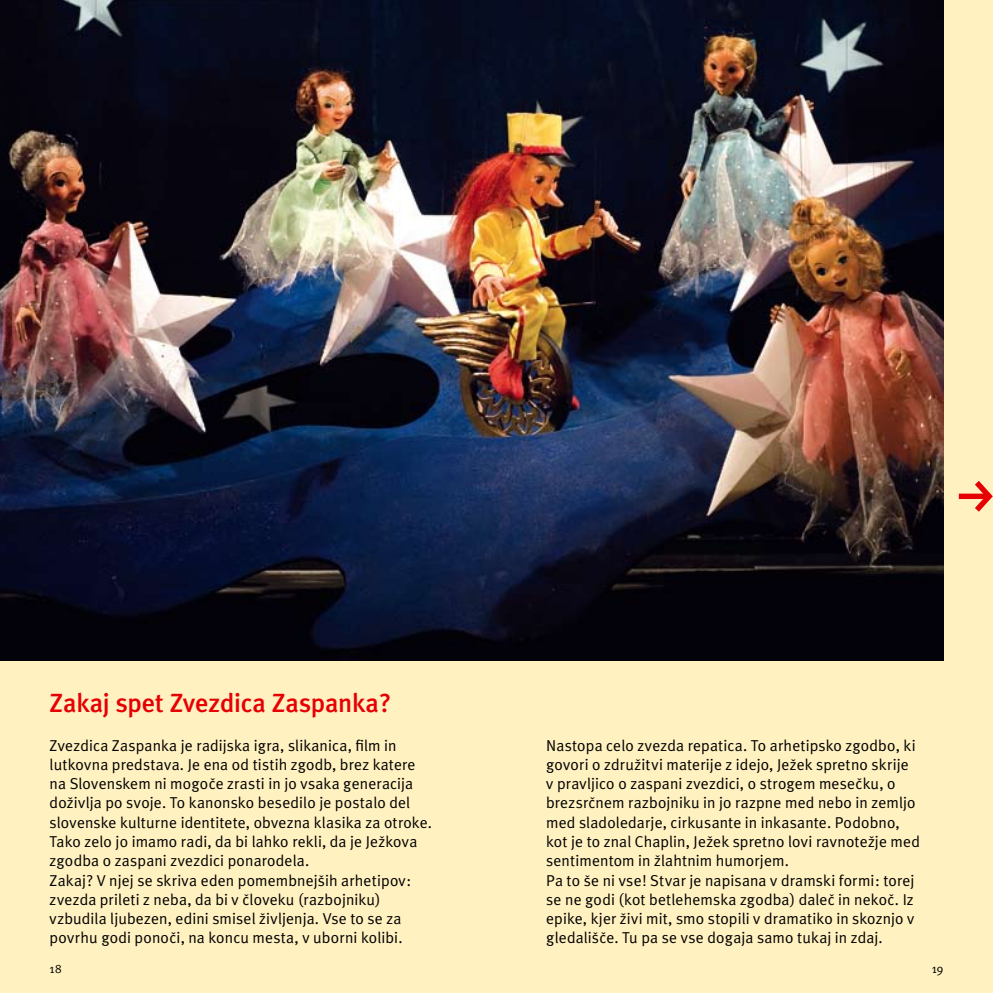
<style>
.page{position:relative;width:993px;height:993px;background:#fff}
.page>*{position:absolute;margin:0;border:0;box-sizing:border-box;transform-origin:0 0}
.t1{font:54.25px "FF Dingbests";color:#e60004}
.t2{font:500 26.25px "Meta";letter-spacing:-.005em;color:#e60004}
.t3{font:15.75px/19.2px "Meta Normal";letter-spacing:.01em;color:#000}
.t4{font:12.25px "Meta Normal";color:#000}
</style>
<div class="page">
<div style="left:0;top:0;width:496px;height:992px;background:#fff1c0"></div>
<div style="left:496px;top:0;width:496px;height:992px;background:linear-gradient(to right,#fdefbf,#fef0bf)"></div>
<img style="left:0;top:0;width:943px;height:660px">
<h2 class="t2" style="left:50px;top:687px;width:343px">Zakaj spet Zvezdica Zaspanka?</h2>
<p class="t3" style="left:50px;top:735px;width:384px">Zvezdica Zaspanka je radijska igra, slikanica, film in lutkovna predstava. Je ena od tistih zgodb, brez katere na Slovenskem ni mogoËe zrasti in jo vsaka generacija doæivlja po svoje. To kanonsko besedilo je postalo del slovenske kulturne identitete, obvezna klasika za otroke.<br>Tako zelo jo imamo radi, da bi lahko rekli, da je Jeækova zgodba o zaspani zvezdici ponarodela.<br>Zakaj? V njej se skriva eden pomembnejπih arhetipov: zvezda prileti z neba, da bi v Ëloveku (razbojniku) vzbudila ljubezen, edini smisel æivljenja. Vse to se za povrhu godi ponoËi, na koncu mesta, v uborni kolibi.</p>
<p class="t4" style="left:50px;top:961px;width:13px">18</p>
<h1 class="t1" style="left:953px;top:467px;width:44px">f</h1>
<p class="t3" style="left:546px;top:735px;width:375px">Nastopa celo zvezda repatica. To arhetipsko zgodbo, ki govori o zdruæitvi materije z idejo, Jeæek spretno skrije v pravljico o zaspani zvezdici, o strogem meseËku, o brezsrËnem razbojniku in jo razpne med nebo in zemljo med sladoledarje, cirkusante in inkasante. Podobno, kot je to znal Chaplin, Jeæek spretno lovi ravnoteæje med sentimentom in ælahtnim humorjem.<br>Pa to πe ni vse! Stvar je napisana v dramski formi: torej se ne godi (kot betlehemska zgodba) daleË in nekoË. Iz epike, kjer æivi mit, smo stopili v dramatiko in skoznjo v gledaliπËe. Tu pa se vse dogaja samo tukaj in zdaj.</p>
<p class="t4" style="left:931px;top:961px;width:13px">19</p>
</div>
